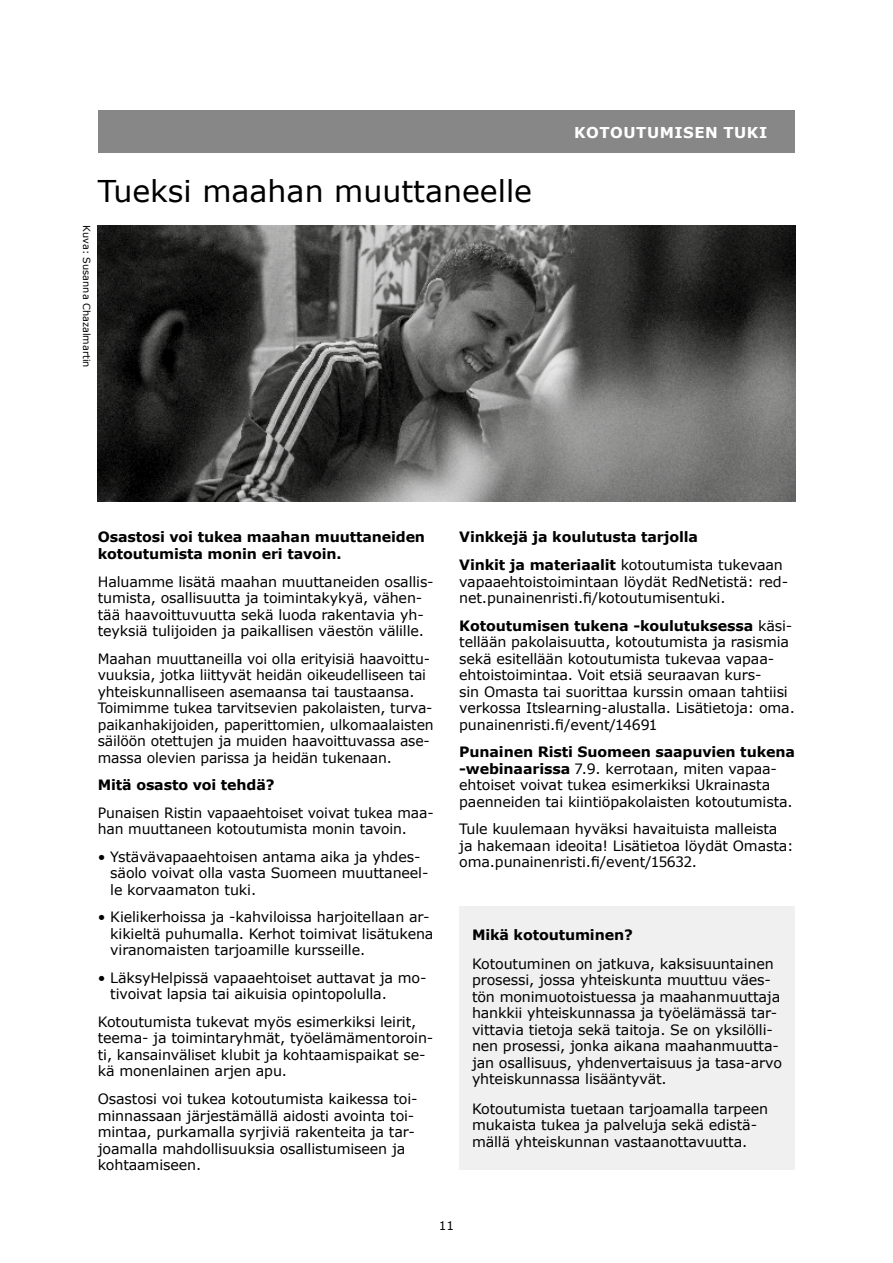
<style>
.page{position:relative;width:893px;height:1263px;background:#fff}
.page>*{position:absolute;margin:0;border:0;box-sizing:border-box;transform-origin:0 0}
.t1{font:30px "Verdana";color:#000}
.t2{font:700 15px "Verdana";letter-spacing:.035em;color:#fff}
.t3{font:14.25px/16.5px "Verdana";letter-spacing:-.01em;color:#000}
.t4{font:700 14.25px/16.5px "Verdana";letter-spacing:-.01em;color:#000}
.t5{font:12px "Verdana";color:#000}
.t6{font:9.75px "Verdana";color:#000}
.s1{font-weight:400}
.s2{font-weight:700}
</style>
<div class="page">
<div style="left:98px;top:111px;width:696px;height:42px;background:#878787"></div>
<div style="left:459px;top:906px;width:336px;height:263px;background:#f0f0f0"></div>
<img style="left:98px;top:225px;width:697px;height:277px">
<h1 class="t1" style="left:98px;top:170px;width:436px">Tueksi maahan muuttaneelle</h1>
<p class="t6" style="left:93px;top:225px;width:144px;rotate:90deg">Kuva: Susanna Chazalmartin</p>
<p class="t2" style="left:574px;top:122px;width:195px">KOTOUTUMISEN TUKI</p>
<p class="t4" style="left:98px;top:529px;width:329px">Osastosi voi tukea maahan muuttaneiden kotoutumista monin eri tavoin.</p>
<p class="t3" style="left:98px;top:573px;width:337px">Haluamme lisätä maahan muuttaneiden osallis&shy;tumista, osallisuutta ja toimintakykyä, vähen&shy;tää haavoittuvuutta sekä luoda rakentavia yh&shy;teyksiä tulijoiden ja paikallisen väestön välille.</p>
<p class="t3" style="left:98px;top:650px;width:337px">Maahan muuttaneilla voi olla erityisiä haavoittu&shy;vuuksia, jotka liittyvät heidän oikeudelliseen tai yhteiskunnalliseen asemaansa tai taustaansa.<br>Toimimme tukea tarvitsevien pakolaisten, turva&shy;paikanhakijoiden, paperittomien, ulkomaalaisten säilöön otettujen ja muiden haavoittuvassa ase&shy;massa olevien parissa ja heidän tukenaan.</p>
<p class="t4" style="left:98px;top:776px;width:178px">Mitä osasto voi tehdä?</p>
<p class="t3" style="left:98px;top:804px;width:337px">Punaisen Ristin vapaaehtoiset voivat tukea maa&shy;han muuttaneen kotoutumista monin tavoin.</p>
<p class="t3" style="left:110px;top:848px;width:320px;text-indent:-12px">• Ystävävapaaehtoisen antama aika ja yhdes&shy;säolo voivat olla vasta Suomeen muuttaneel&shy;le korvaamaton tuki.</p>
<p class="t3" style="left:110px;top:909px;width:325px;text-indent:-12px">• Kielikerhoissa ja -kahviloissa harjoitellaan ar&shy;kikieltä puhumalla. Kerhot toimivat lisätukena viranomaisten tarjoamille kursseille.</p>
<p class="t3" style="left:110px;top:969px;width:318px;text-indent:-12px">• LäksyHelpissä vapaaehtoiset auttavat ja mo&shy;tivoivat lapsia tai aikuisia opintopolulla.</p>
<p class="t3" style="left:98px;top:1013px;width:337px">Kotoutumista tukevat myös esimerkiksi leirit, teema- ja toimintaryhmät, työelämämentoroin&shy;ti, kansainväliset klubit ja kohtaamispaikat se&shy;kä monenlainen arjen apu.</p>
<p class="t3" style="left:98px;top:1090px;width:321px">Osastosi voi tukea kotoutumista kaikessa toi&shy;minnassaan järjestämällä aidosti avointa toi&shy;mintaa, purkamalla syrjiviä rakenteita ja tar&shy;joamalla mahdollisuuksia osallistumiseen ja kohtaamiseen.</p>
<p class="t4" style="left:459px;top:523px;width:325px;line-height:27.6px">Vinkkejä ja koulutusta tarjolla<br>Vinkit ja materiaalit <span class="s1">kotoutumista tukevaan</span></p>
<p class="t3" style="left:459px;top:573px;width:330px">vapaaehtoistoimintaan löydät RedNetistä: red&shy;net.punainenristi.fi/kotoutumisentuki.</p>
<p class="t3" style="left:459px;top:617px;width:337px"><span class="s2">Kotoutumisen tukena -koulutuksessa</span> käsi&shy;tellään pakolaisuutta, kotoutumista ja rasismia sekä esitellään kotoutumista tukevaa vapaa&shy;ehtoistoimintaa. Voit etsiä seuraavan kurs-<br>sin Omasta tai suorittaa kurssin omaan tahtiisi verkossa Itslearning-alustalla. Lisätietoja: oma. punainenristi.fi/event/14691</p>
<p class="t3" style="left:459px;top:744px;width:337px"><span class="s2">Punainen Risti Suomeen saapuvien tukena -webinaarissa</span> 7.9. kerrotaan, miten vapaa&shy;ehtoiset voivat tukea esimerkiksi Ukrainasta paenneiden tai kiintiöpakolaisten kotoutumista.</p>
<p class="t3" style="left:459px;top:821px;width:336px">Tule kuulemaan hyväksi havaituista malleista ja hakemaan ideoita! Lisätietoa löydät Omasta: oma.punainenristi.fi/event/15632.</p>
<p class="t4" style="left:472px;top:926px;width:162px">Mikä kotoutuminen?</p>
<p class="t3" style="left:472px;top:955px;width:311px">Kotoutuminen on jatkuva, kaksisuuntainen prosessi, jossa yhteiskunta muuttuu väes&shy;tön monimuotoistuessa ja maahanmuuttaja hankkii yhteiskunnassa ja työelämässä tar&shy;vittavia tietoja sekä taitoja. Se on yksilölli&shy;nen prosessi, jonka aikana maahanmuutta&shy;jan osallisuus, yhdenvertaisuus ja tasa-arvo yhteiskunnassa lisääntyvät.</p>
<p class="t3" style="left:472px;top:1100px;width:298px">Kotoutumista tuetaan tarjoamalla tarpeen mukaista tukea ja palveluja sekä edistä&shy;mällä yhteiskunnan vastaanottavuutta.</p>
<p class="t5" style="left:439px;top:1218px;width:17px">11</p>
</div>
